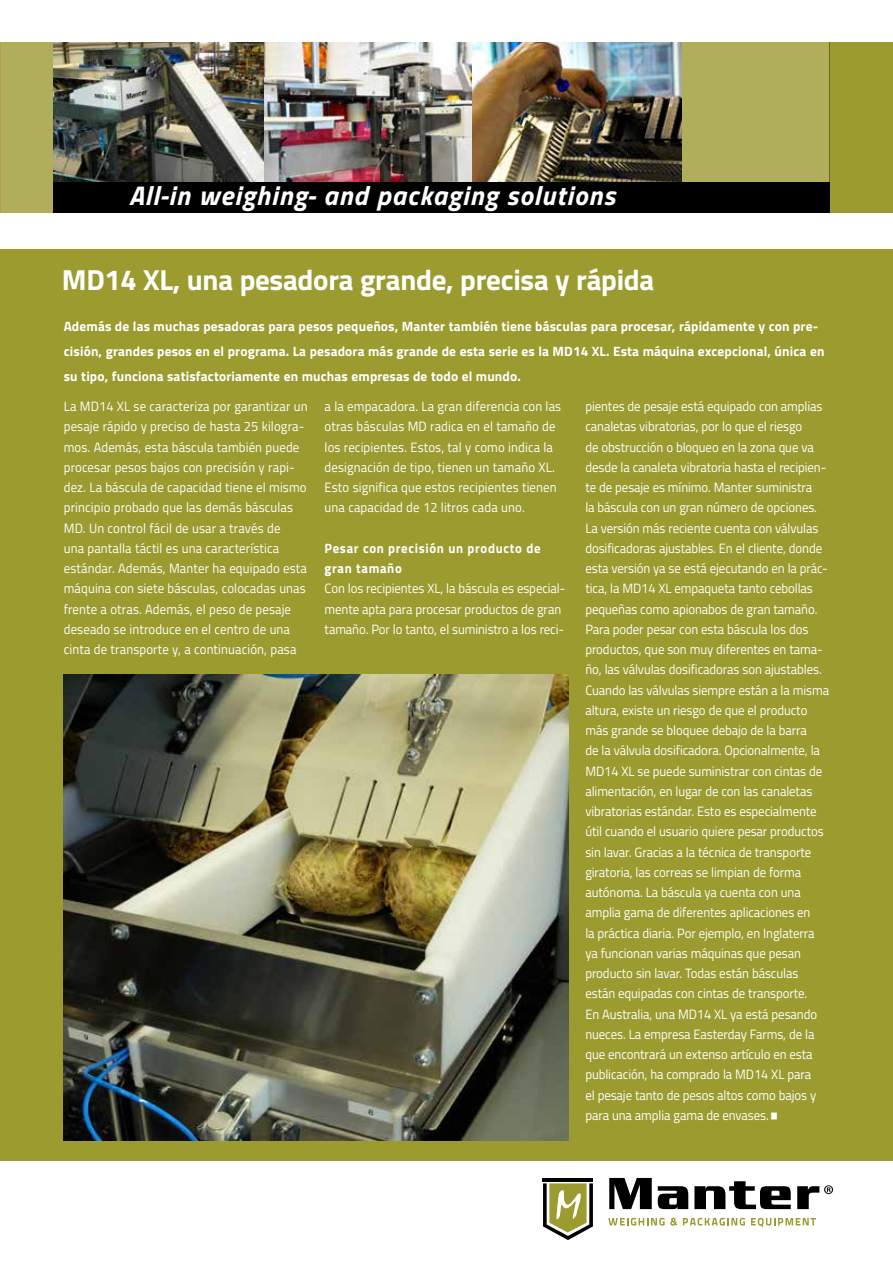
<style>
.page{position:relative;width:893px;height:1263px;background:#fff}
.page>*{position:absolute;margin:0;border:0;box-sizing:border-box;transform-origin:0 0}
.t1{font:700 28.95px "Titillium Web";letter-spacing:-.01em;color:#fff}
.t2{font:italic 700 27px "Titillium Web";letter-spacing:.04em;color:#fff}
.t3{font:13.5px/20.2px "Titillium Web";letter-spacing:-.005em;color:#fff;scale:.95 1}
.t4{font:700 13.5px/25.3px "Titillium Web";letter-spacing:.01em;color:#fff}
.t5{font:700 13.5px/20.2px "Titillium Web";letter-spacing:.05em;color:#fff;scale:.95 1}
.s1{font-size:24px}
</style>
<div class="page">
<div style="left:0;top:249px;width:893px;height:911px;background:#9b9b30"></div>
<div style="left:0;top:43px;width:829px;height:170px;background:#b0ae5b"></div>
<div style="left:829px;top:43px;width:64px;height:170px;background:#9b9b30"></div>
<img style="left:263px;top:43px;width:209px;height:139px">
<img style="left:472px;top:43px;width:209px;height:139px">
<img style="left:53px;top:43px;width:210px;height:139px">
<div style="left:53px;top:182px;width:776px;height:31px;background:#000"></div>
<svg style="left:608px;top:1218px;width:69px;height:8px"></svg>
<svg style="left:683px;top:1218px;width:62px;height:7px"></svg>
<svg style="left:751px;top:1218px;width:65px;height:9px"></svg>
<hr style="left:543px;top:1178px;width:50px;height:3px;background:#000">
<svg style="left:543px;top:1183px;width:50px;height:57px"></svg>
<svg style="left:609px;top:1178px;width:224px;height:31px"></svg>
<img style="left:64px;top:674px;width:504px;height:466px">
<h2 class="t2" style="left:129px;top:174px;width:488px">All-in weighing- and packaging solutions</h2>
<h1 class="t1" style="left:62px;top:257px;width:594px">MD14 XL, una pesadora grande, precisa y rápida</h1>
<p class="t4" style="left:64px;top:312px;width:762px">Además de las muchas pesadoras para pesos pequeños, Manter también tiene básculas para procesar, rápidamente y con pre&shy;cisión, grandes pesos en el programa. La pesadora más grande de esta serie es la MD14 XL. Esta máquina excepcional, única en su tipo, funciona satisfactoriamente en muchas empresas de todo el mundo.</p>
<p class="t3" style="left:325px;top:396px;width:251px">a la empacadora. La gran diferencia con las otras básculas MD radica en el tamaño de los recipientes. Estos, tal y como indica la designación de tipo, tienen un tamaño XL.<br>Esto significa que estos recipientes tienen una capacidad de 12 litros cada uno.</p>
<p class="t5" style="left:325px;top:537px;width:229px">Pesar con precisión un producto de gran tamaño</p>
<p class="t3" style="left:325px;top:578px;width:255px">Con los recipientes XL, la báscula es especial&shy;mente apta para procesar productos de gran tamaño. Por lo tanto, el suministro a los reci-</p>
<p class="t3" style="left:585px;top:396px;width:258px">pientes de pesaje está equipado con amplias canaletas vibratorias, por lo que el riesgo<br>de obstrucción o bloqueo en la zona que va desde la canaleta vibratoria hasta el recipien&shy;te de pesaje es mínimo. Manter suministra<br>la báscula con un gran número de opciones.<br>La versión más reciente cuenta con válvulas dosificadoras ajustables. En el cliente, donde esta versión ya se está ejecutando en la prác&shy;tica, la MD14 XL empaqueta tanto cebollas pequeñas como apionabos de gran tamaño.<br>Para poder pesar con esta báscula los dos productos, que son muy diferentes en tama&shy;ño, las válvulas dosificadoras son ajustables.<br>Cuando las válvulas siempre están a la misma altura, existe un riesgo de que el producto más grande se bloquee debajo de la barra<br>de la válvula dosificadora. Opcionalmente, la MD14 XL se puede suministrar con cintas de alimentación, en lugar de con las canaletas vibratorias estándar. Esto es especialmente útil cuando el usuario quiere pesar productos sin lavar. Gracias a la técnica de transporte giratoria, las correas se limpian de forma autónoma. La báscula ya cuenta con una amplia gama de diferentes aplicaciones en<br>la práctica diaria. Por ejemplo, en Inglaterra ya funcionan varias máquinas que pesan producto sin lavar. Todas están básculas están equipadas con cintas de transporte.<br>En Australia, una MD14 XL ya está pesando nueces. La empresa Easterday Farms, de la que encontrará un extenso artículo en esta publicación, ha comprado la MD14 XL para<br>el pesaje tanto de pesos altos como bajos y para una amplia gama de envases.<span class="s1">•</span></p>
<p class="t3" style="left:64px;top:396px;width:258px">La MD14 XL se caracteriza por garantizar un pesaje rápido y preciso de hasta 25 kilogra&shy;mos. Además, esta báscula también puede procesar pesos bajos con precisión y rapi&shy;dez. La báscula de capacidad tiene el mismo principio probado que las demás básculas MD. Un control fácil de usar a través de<br>una pantalla táctil es una característica estándar. Además, Manter ha equipado esta máquina con siete básculas, colocadas unas frente a otras. Además, el peso de pesaje deseado se introduce en el centro de una cinta de transporte y, a continuación, pasa</p>
</div>
